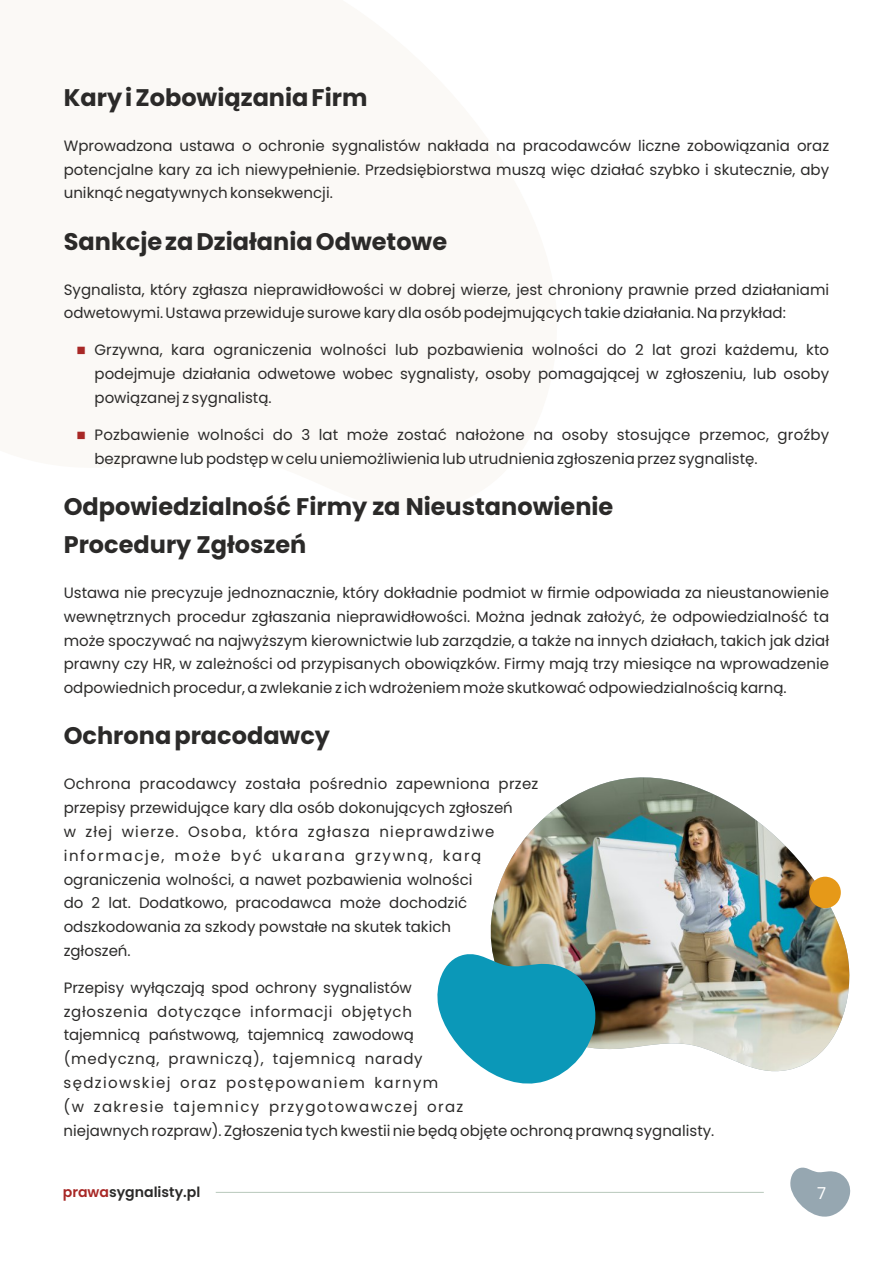
<style>
.page{position:relative;width:893px;height:1263px;background:#fff}
.page>*{position:absolute;margin:0;border:0;box-sizing:border-box;transform-origin:0 0}
.t1{font:700 24px/38.1px "Poppins";color:#2b2a29}
.t2{font:16.5px "Poppins";color:#fefefe}
.t3{font:15px/23.9px "Poppins";color:#2b2a29}
.t4{font:600 14.1px "Poppins";color:#2b2a29}
.s1{color:#a82826}
</style>
<div class="page">
<img style="left:490px;top:777px;width:360px;height:295px">
<svg style="left:437px;top:952px;width:161px;height:132px"></svg>
<div style="left:809px;top:877px;width:32px;height:31px;background:#e69918;border-radius:50%"></div>
<svg style="left:790px;top:1167px;width:61px;height:50px"></svg>
<hr style="left:216px;top:1192px;width:548px;height:1px;background:#b8c8bb">
<h1 class="t1" style="left:64px;top:78px;width:305px">Kary i Zobowiązania Firm</h1>
<p class="t3" style="left:64px;top:134px;width:767px;text-align:justify">Wprowadzona ustawa o ochronie sygnalistów nakłada na pracodawców liczne zobowiązania oraz potencjalne kary za ich niewypełnienie. Przedsiębiorstwa muszą więc działać szybko i skutecznie, aby uniknąć negatywnych konsekwencji.</p>
<h1 class="t1" style="left:64px;top:222px;width:385px">Sankcje za Działania Odwetowe</h1>
<p class="t3" style="left:64px;top:277px;width:767px">Sygnalista, który zgłasza nieprawidłowości w dobrej wierze, jest chroniony prawnie przed działaniami odwetowymi. Ustawa przewiduje surowe kary dla osób podejmujących takie działania. Na przykład:</p>
<p class="t3" style="left:95px;top:338px;width:736px;text-align:justify;text-indent:-18px"><span class="s1">■</span> Grzywna, kara ograniczenia wolności lub pozbawienia wolności do 2 lat grozi każdemu, kto podejmuje działania odwetowe wobec sygnalisty, osoby pomagającej w zgłoszeniu, lub osoby powiązanej z sygnalistą.</p>
<p class="t3" style="left:95px;top:423px;width:736px;text-indent:-18px"><span class="s1">■</span> Pozbawienie wolności do 3 lat może zostać nałożone na osoby stosujące przemoc, groźby bezprawne lub podstęp w celu uniemożliwienia lub utrudnienia zgłoszenia przez sygnalistę.</p>
<h1 class="t1" style="left:64px;top:487px;width:551px">Odpowiedzialność Firmy za Nieustanowienie<br>Procedury Zgłoszeń</h1>
<p class="t3" style="left:64px;top:581px;width:767px;text-align:justify">Ustawa nie precyzuje jednoznacznie, który dokładnie podmiot w firmie odpowiada za nieustanowienie wewnętrznych procedur zgłaszania nieprawidłowości. Można jednak założyć, że odpowiedzialność ta może spoczywać na najwyższym kierownictwie lub zarządzie, a także na innych działach, takich jak dział prawny czy HR, w zależności od przypisanych obowiązków. Firmy mają trzy miesiące na wprowadzenie odpowiednich procedur, a zwlekanie z ich wdrożeniem może skutkować odpowiedzialnością karną.</p>
<h1 class="t1" style="left:64px;top:717px;width:268px">Ochrona pracodawcy</h1>
<p class="t3" style="left:64px;top:772px;width:476px">Ochrona pracodawcy została pośrednio zapewniona przez przepisy przewidujące kary dla osób dokonujących zgłoszeń<br>w złej wierze. Osoba, która zgłasza nieprawdziwe informacje, może być ukarana grzywną, karą ograniczenia wolności, a nawet pozbawienia wolności<br>do 2 lat. Dodatkowo, pracodawca może dochodzić odszkodowania za szkody powstałe na skutek takich<br>zgłoszeń.</p>
<p class="t3" style="left:64px;top:976px;width:652px">Przepisy wyłączają spod ochrony sygnalistów<br>zgłoszenia dotyczące informacji objętych<br>tajemnicą państwową, tajemnicą zawodową<br>(medyczną, prawniczą), tajemnicą narady<br>sędziowskiej oraz postępowaniem karnym<br>(w zakresie tajemnicy przygotowawczej oraz<br>niejawnych rozpraw). Zgłoszenia tych kwestii nie będą objęte ochroną prawną sygnalisty.</p>
<p class="t4" style="left:63px;top:1182px;width:139px"><span class="s1">prawa</span>sygnalisty.pl</p>
<p class="t2" style="left:817px;top:1181px;width:11px">7</p>
</div>
